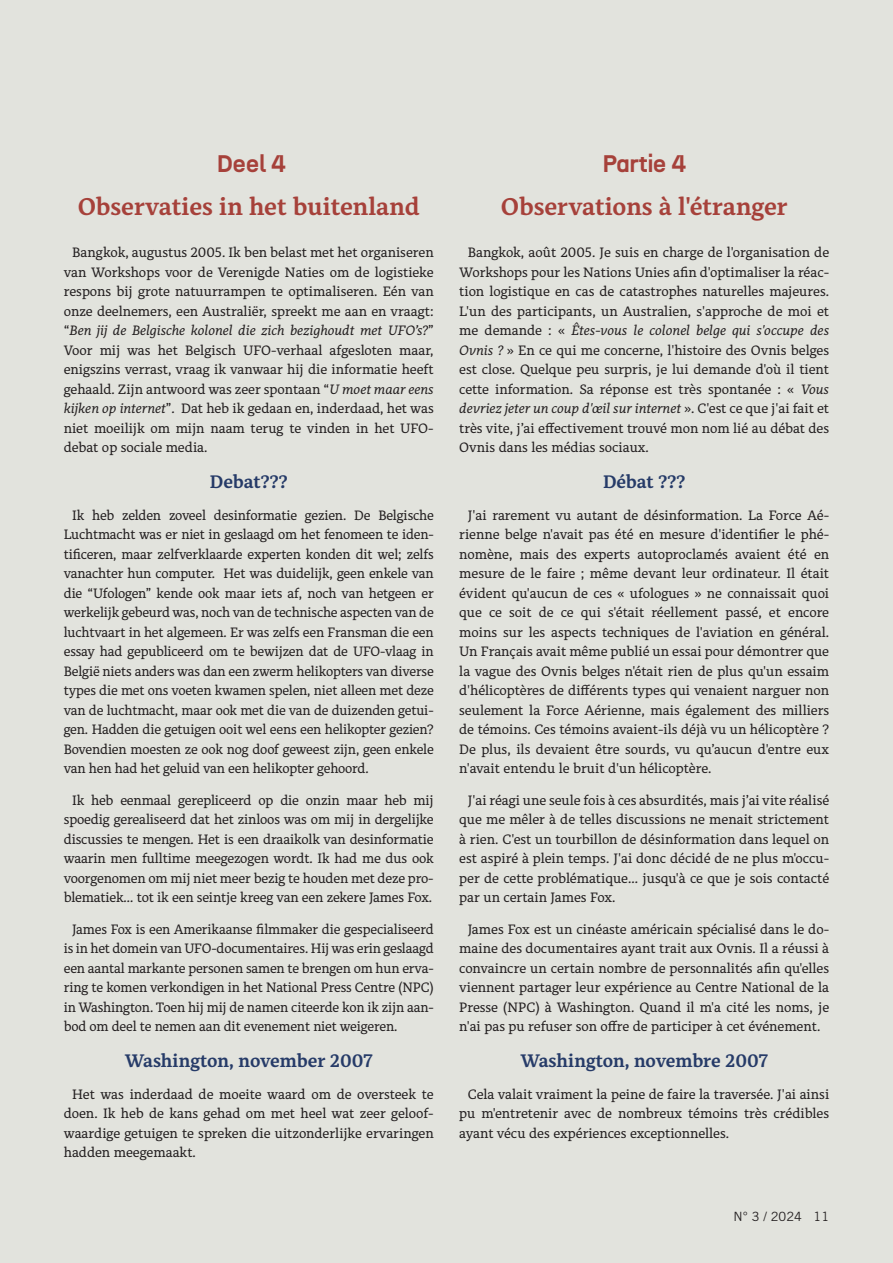
<style>
.page{position:relative;width:893px;height:1263px;background:#e2e3dd}
.page>*{position:absolute;margin:0;border:0;box-sizing:border-box;transform-origin:0 0}
.t1{font:700 24px "Alkes";color:#a6413a}
.t2{font:700 24px "N27";letter-spacing:.01em;color:#a6413a}
.t3{font:700 18px "Alkes";letter-spacing:-.005em;color:#263b68}
.t4{font:13.5px/19.5px "Alkes";letter-spacing:-.005em;color:#231f20;text-align:justify}
.t5{font:12.75px "Trade Gothic LT Std";color:#231f20}
.s1{font-style:italic}
</style>
<div class="page">
<h1 class="t2" style="left:217px;top:148px;width:71px">Deel 4</h1>
<h1 class="t1" style="left:78px;top:191px;width:344px">Observaties in het buitenland</h1>
<p class="t4" style="left:64px;top:242px;width:371px;text-indent:9px">Bangkok, augustus 2005. Ik ben belast met het organiseren van Workshops voor de Verenigde Naties om de logistieke respons bij grote natuurrampen te optimaliseren. Eén van onze deelnemers, een Australiër, spreekt me aan en vraagt: “<span class="s1">Ben jij de Belgische kolonel die zich bezighoudt met UFO’s?</span>” Voor mij was het Belgisch UFO-verhaal afgesloten maar, enigszins verrast, vraag ik vanwaar hij die informatie heeft gehaald. Zijn antwoord was zeer spontaan “<span class="s1">U moet maar eens kijken op internet</span>”. Dat heb ik gedaan en, inderdaad, het was niet moeilijk om mijn naam terug te vinden in het UFO&shy;debat op sociale media.</p>
<h2 class="t3" style="left:210px;top:470px;width:79px">Debat???</h2>
<p class="t4" style="left:64px;top:505px;width:371px;text-indent:9px">Ik heb zelden zoveel desinformatie gezien. De Belgische Luchtmacht was er niet in geslaagd om het fenomeen te iden&shy;tificeren, maar zelfverklaarde experten konden dit wel; zelfs vanachter hun computer. Het was duidelijk, geen enkele van die “Ufologen” kende ook maar iets af, noch van hetgeen er werkelijk gebeurd was, noch van de technische aspecten van de luchtvaart in het algemeen. Er was zelfs een Fransman die een essay had gepubliceerd om te bewijzen dat de UFO-vlaag in België niets anders was dan een zwerm helikopters van diverse types die met ons voeten kwamen spelen, niet alleen met deze van de luchtmacht, maar ook met die van de duizenden getui&shy;gen. Hadden die getuigen ooit wel eens een helikopter gezien?<br>Bovendien moesten ze ook nog doof geweest zijn, geen enkele van hen had het geluid van een helikopter gehoord.</p>
<p class="t4" style="left:64px;top:790px;width:371px;text-indent:9px">Ik heb eenmaal gerepliceerd op die onzin maar heb mij spoedig gerealiseerd dat het zinloos was om mij in dergelijke discussies te mengen. Het is een draaikolk van desinformatie waarin men fulltime meegezogen wordt. Ik had me dus ook voorgenomen om mij niet meer bezig te houden met deze pro&shy;blematiek… tot ik een seintje kreeg van een zekere James Fox.</p>
<p class="t4" style="left:64px;top:919px;width:371px;text-indent:9px">James Fox is een Amerikaanse filmmaker die gespecialiseerd is in het domein van UFO-documentaires. Hij was erin geslaagd een aantal markante personen samen te brengen om hun erva&shy;ring te komen verkondigen in het National Press Centre (NPC) in Washington. Toen hij mij de namen citeerde kon ik zijn aan&shy;bod om deel te nemen aan dit evenement niet weigeren.</p>
<h2 class="t3" style="left:125px;top:1049px;width:249px">Washington, november 2007</h2>
<p class="t4" style="left:64px;top:1084px;width:371px;text-indent:9px">Het was inderdaad de moeite waard om de oversteek te doen. Ik heb de kans gehad om met heel wat zeer geloof&shy;waardige getuigen te spreken die uitzonderlijke ervaringen hadden meegemaakt.</p>
<h1 class="t2" style="left:602px;top:148px;width:85px">Partie 4</h1>
<h1 class="t1" style="left:501px;top:191px;width:288px">Observations à l'étranger</h1>
<p class="t4" style="left:459px;top:242px;width:371px;text-indent:9px">Bangkok, août 2005. Je suis en charge de l'organisation de Workshops pour les Nations Unies afin d'optimaliser la réac&shy;tion logistique en cas de catastrophes naturelles majeures.<br>L'un des participants, un Australien, s'approche de moi et me demande : « <span class="s1">Êtes-vous le colonel belge qui s'occupe des Ovnis ?</span> » En ce qui me concerne, l'histoire des Ovnis belges est close. Quelque peu surpris, je lui demande d'où il tient cette information. Sa réponse est très spontanée : « <span class="s1">Vous devriez jeter un coup d'œil sur internet</span> ». C'est ce que j'ai fait et très vite, j’ai effectivement trouvé mon nom lié au débat des Ovnis dans les médias sociaux.</p>
<h2 class="t3" style="left:603px;top:470px;width:84px">Débat ???</h2>
<p class="t4" style="left:459px;top:505px;width:371px;text-indent:9px">J'ai rarement vu autant de désinformation. La Force Aé&shy;rienne belge n'avait pas été en mesure d'identifier le phé&shy;nomène, mais des experts autoproclamés avaient été en mesure de le faire ; même devant leur ordinateur. Il était évident qu'aucun de ces « ufologues » ne connaissait quoi que ce soit de ce qui s'était réellement passé, et encore moins sur les aspects techniques de l'aviation en général.<br>Un Français avait même publié un essai pour démontrer que la vague des Ovnis belges n'était rien de plus qu'un essaim d'hélicoptères de différents types qui venaient narguer non seulement la Force Aérienne, mais également des milliers de témoins. Ces témoins avaient-ils déjà vu un hélicoptère ?<br>De plus, ils devaient être sourds, vu qu’aucun d'entre eux n'avait entendu le bruit d'un hélicoptère.</p>
<p class="t4" style="left:459px;top:790px;width:371px;text-indent:9px">J'ai réagi une seule fois à ces absurdités, mais j’ai vite réalisé que me mêler à de telles discussions ne menait strictement à rien. C'est un tourbillon de désinformation dans lequel on est aspiré à plein temps. J'ai donc décidé de ne plus m'occu&shy;per de cette problématique... jusqu'à ce que je sois contacté par un certain James Fox.</p>
<p class="t4" style="left:459px;top:919px;width:371px;text-indent:9px">James Fox est un cinéaste américain spécialisé dans le do&shy;maine des documentaires ayant trait aux Ovnis. Il a réussi à convaincre un certain nombre de personnalités afin qu'elles viennent partager leur expérience au Centre National de la Presse (NPC) à Washington. Quand il m'a cité les noms, je n'ai pas pu refuser son offre de participer à cet événement.</p>
<h2 class="t3" style="left:520px;top:1049px;width:249px">Washington, novembre 2007</h2>
<p class="t4" style="left:459px;top:1084px;width:371px;text-indent:9px">Cela valait vraiment la peine de faire la traversée. J'ai ainsi pu m'entretenir avec de nombreux témoins très crédibles ayant vécu des expériences exceptionnelles.</p>
<p class="t5" style="left:733px;top:1209px;width:97px">N° 3 / 2024 11</p>
</div>
